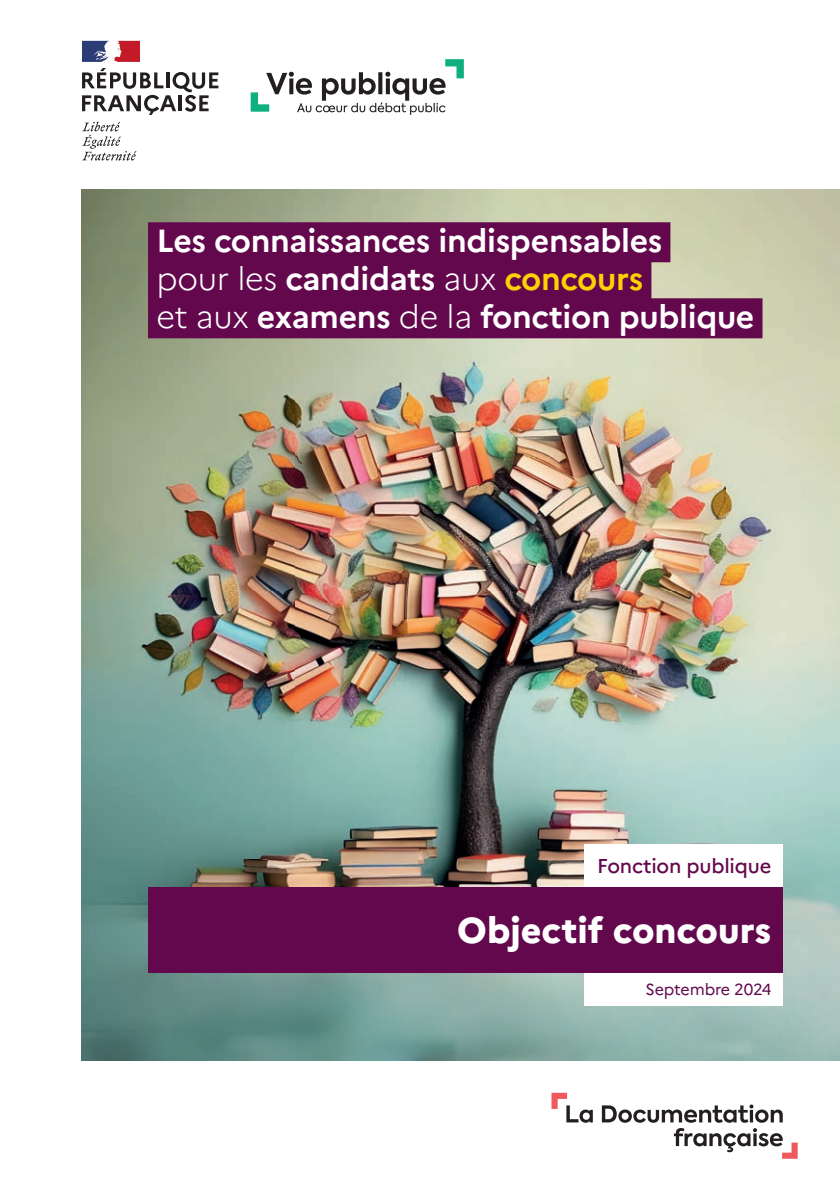
<style>
.page{position:relative;width:840px;height:1191px;background:#fff}
.page>*{position:absolute;margin:0;border:0;box-sizing:border-box;transform-origin:0 0}
.t1{font:800 36px "Marianne";color:#fff}
.t2{font:700 32px/38px "Marianne";letter-spacing:-.01em;color:#fff}
.t3{font:500 20px "Marianne";letter-spacing:-.01em;color:#63084d}
.t4{font:16px "Marianne";letter-spacing:-.015em;color:#63084d}
.s1{font-weight:300}
.s2{color:#fed105}
</style>
<div class="page">
<svg style="left:82px;top:68px;width:136px;height:47px"></svg>
<svg style="left:82px;top:122px;width:54px;height:38px"></svg>
<svg style="left:82px;top:41px;width:58px;height:21px"></svg>
<svg style="left:250px;top:59px;width:213px;height:56px"></svg>
<svg style="left:601px;top:1104px;width:181px;height:18px"></svg>
<svg style="left:673px;top:1128px;width:124px;height:30px"></svg>
<svg style="left:551px;top:1092px;width:41px;height:30px"></svg>
<img style="left:82px;top:190px;width:757px;height:870px">
<div style="left:584px;top:844px;width:198px;height:43px;background:#fff"></div>
<div style="left:584px;top:973px;width:198px;height:32px;background:#fff"></div>
<div style="left:148px;top:887px;width:634px;height:85px;background:#63084d"></div>
<div style="left:148px;top:222px;width:522px;height:40px;background:#63084d"></div>
<div style="left:148px;top:260px;width:503px;height:40px;background:#63084d"></div>
<div style="left:148px;top:298px;width:614px;height:40px;background:#63084d"></div>
<p class="t2" style="left:156px;top:222px;width:599px">Les connaissances indispensables<br><span class="s1">pour les</span> candidats <span class="s1">aux</span> <span class="s2">concours<br></span><span class="s1">et aux</span> examens <span class="s1">de la</span> fonction publique</p>
<p class="t3" style="left:597px;top:854px;width:175px">Fonction publique</p>
<p class="t1" style="left:457px;top:908px;width:315px">Objectif concours</p>
<p class="t4" style="left:645px;top:979px;width:127px">Septembre 2024</p>
</div>
